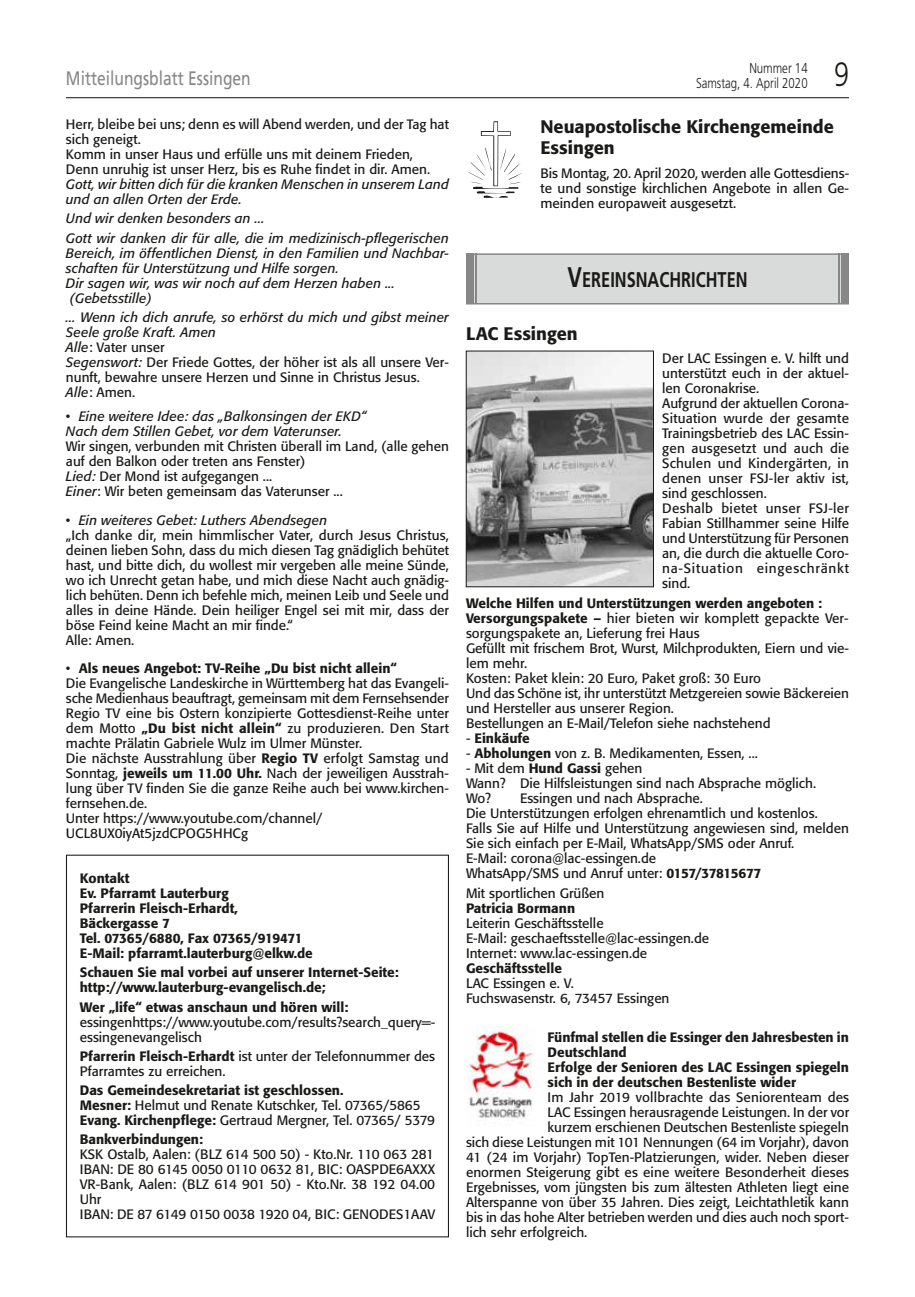
<style>
.page{position:relative;width:915px;height:1297px;background:#fff}
.page>*{position:absolute;margin:0;border:0;box-sizing:border-box;transform-origin:0 0}
.t1{font:300 33.75px "Frutiger";color:#1a1a18;scale:.8 1}
.t2{font:700 21.3px "Frutiger";color:#1a1a18;scale:.77 1}
.t3{font:19.5px "Frutiger";color:#868786;scale:.8 1}
.t4{font:500 18px/21px "Formata";color:#1a1a18}
.t5{font:300 14.25px "Frutiger";color:#1a1a18;scale:.8 1}
.t6{font:13.5px/15px "Formata";color:#1a1a18}
.t7{font:500 13.5px/15px "Formata";color:#1a1a18}
.t8{font:italic 13.5px/15px "Formata";letter-spacing:.01em;color:#1a1a18}
.s1{font-style:italic}
.s2{font-style:normal}
.s3{font-weight:500}
.s4{font-size:28.35px}
.s5{font-weight:400}
</style>
<div class="page">
<hr style="left:66px;top:97px;width:782px;height:1px;background:#1a1a18">
<div style="left:66px;top:855px;width:383px;height:382px;border:1px solid #1a1a18"></div>
<svg style="left:468px;top:121px;width:54px;height:77px"></svg>
<div style="left:467px;top:255px;width:380px;height:48px;background:#d9dada"></div>
<div style="left:466px;top:253px;width:382px;height:51px;border:2px solid #868786"></div>
<div style="left:841px;top:253px;width:7px;height:51px;background:#868786"></div>
<hr style="left:837px;top:253px;width:2px;height:51px;background:#868786">
<div style="left:466px;top:253px;width:7px;height:51px;background:#868786"></div>
<hr style="left:475px;top:253px;width:1px;height:51px;background:#868786">
<img style="left:468px;top:353px;width:183px;height:232px">
<div style="left:466px;top:351px;width:187px;height:236px;border:1px solid #1a1a18"></div>
<img style="left:467px;top:1026px;width:67px;height:92px">
<p class="t5" style="left:749px;top:60px;width:74px">Nummer 14</p>
<h3 class="t3" style="left:66px;top:66px;width:232px">Mitteilungsblatt Essingen</h3>
<p class="t5" style="left:695px;top:75px;width:141px">Samstag, 4. April 2020</p>
<h1 class="t1" style="left:833px;top:55px;width:20px">9</h1>
<p class="t6" style="left:66px;top:116px;width:384px">Herr, bleibe bei uns; denn es will Abend werden, und der Tag hat sich geneigt.<br>Komm in unser Haus und erfülle uns mit deinem Frieden, Denn unruhig ist unser Herz, bis es Ruhe findet in dir. Amen.</p>
<p class="t8" style="left:66px;top:176px;width:384px">Gott, wir bitten dich für die kranken Menschen in unserem Land und an allen Orten der Erde.</p>
<p class="t8" style="left:66px;top:209px;width:384px;line-height:19.5px">Und wir denken besonders an ...<br>Gott wir danken dir für alle, die im medizinisch-pflegerischen</p>
<p class="t8" style="left:66px;top:245px;width:384px">Bereich, im öffentlichen Dienst, in den Familien und Nachbar&shy;schaften für Unterstützung und Hilfe sorgen.<br>Dir sagen wir, was wir noch auf dem Herzen haben ... (Gebetsstille)</p>
<p class="t6" style="left:66px;top:310px;width:384px"><span class="s1">... Wenn ich dich anrufe, so erhörst du mich und gibst meiner Seele große Kraft. Amen<br>Alle</span>: Vater unser<br><span class="s1">Segenswort:</span> Der Friede Gottes, der höher ist als all unsere Ver&shy;nunft, bewahre unsere Herzen und Sinne in Christus Jesus.<br><span class="s1">Alle</span>: Amen.</p>
<p class="t8" style="left:66px;top:409px;width:302px"><span class="s2">•</span> Eine weitere Idee: das „Balkonsingen der EKD“<br>Nach dem Stillen Gebet, vor dem Vaterunser.</p>
<p class="t6" style="left:66px;top:439px;width:384px">Wir singen, verbunden mit Christen überall im Land, (alle gehen auf den Balkon oder treten ans Fenster)<br><span class="s1">Lied:</span> Der Mond ist aufgegangen ...<br><span class="s1">Einer</span>: Wir beten gemeinsam das Vaterunser ...</p>
<p class="t6" style="left:66px;top:512px;width:384px">• <span class="s1">Ein weiteres Gebet: Luthers Abendsegen<br></span>„Ich danke dir, mein himmlischer Vater, durch Jesus Christus, deinen lieben Sohn, dass du mich diesen Tag gnädiglich behütet hast, und bitte dich, du wollest mir vergeben alle meine Sünde, wo ich Unrecht getan habe, und mich diese Nacht auch gnädig&shy;lich behüten. Denn ich befehle mich, meinen Leib und Seele und alles in deine Hände. Dein heiliger Engel sei mit mir, dass der böse Feind keine Macht an mir finde.“<br>Alle: Amen.</p>
<p class="t6" style="left:66px;top:661px;width:384px">• <span class="s3">Als neues Angebot: TV-Reihe „Du bist nicht allein“<br></span>Die Evangelische Landeskirche in Württemberg hat das Evangeli&shy;sche Medienhaus beauftragt, gemeinsam mit dem Fernsehsender Regio TV eine bis Ostern konzipierte Gottesdienst-Reihe unter dem Motto <span class="s3">„Du bist nicht allein“</span> zu produzieren. Den Start machte Prälatin Gabriele Wulz im Ulmer Münster.<br>Die nächste Ausstrahlung über <span class="s3">Regio TV</span> erfolgt Samstag und Sonntag, <span class="s3">jeweils um 11.00 Uhr.</span> Nach der jeweiligen Ausstrah&shy;lung über TV finden Sie die ganze Reihe auch bei www.kirchen&shy;fernsehen.de.<br>Unter https://www.youtube.com/channel/ UCL8UX0iyAt5jzdCPOG5HHCg</p>
<p class="t7" style="left:80px;top:871px;width:234px">Kontakt<br>Ev. Pfarramt Lauterburg<br>Pfarrerin Fleisch-Erhardt,<br>Bäckergasse 7<br>Tel. 07365/6880, Fax 07365/919471<br>E-Mail: pfarramt.lauterburg@elkw.de</p>
<p class="t7" style="left:80px;top:965px;width:320px">Schauen Sie mal vorbei auf unserer Internet-Seite: http://www.lauterburg-evangelisch.de;</p>
<p class="t7" style="left:80px;top:999px;width:270px">Wer „life“ etwas anschaun und hören will:</p>
<p class="t6" style="left:80px;top:1014px;width:357px">essingenhttps://www.youtube.com/results?search_query=- essingenevangelisch</p>
<p class="t6" style="left:80px;top:1049px;width:357px"><span class="s3">Pfarrerin Fleisch-Erhardt</span> ist unter der Telefonnummer des<br>Pfarramtes zu erreichen.</p>
<p class="t6" style="left:80px;top:1083px;width:357px"><span class="s3">Das Gemeindesekretariat ist geschlossen.<br>Mesner:</span> Helmut und Renate Kutschker, Tel. 07365/5865<br><span class="s3">Evang. Kirchenpflege:</span> Gertraud Mergner, Tel. 07365/ 5379</p>
<p class="t7" style="left:80px;top:1132px;width:125px">Bankverbindungen:</p>
<p class="t6" style="left:80px;top:1147px;width:357px">KSK Ostalb, Aalen: (BLZ 614 500 50) - Kto.Nr. 110 063 281<br>IBAN: DE 80 6145 0050 0110 0632 81, BIC: OASPDE6AXXX VR-Bank, Aalen: (BLZ 614 901 50) - Kto.Nr. 38 192 04.00<br>Uhr<br>IBAN: DE 87 6149 0150 0038 1920 04, BIC: GENODES1AAV</p>
<h3 class="t4" style="left:540px;top:116px;width:295px">Neuapostolische Kirchengemeinde<br>Essingen</h3>
<p class="t6" style="left:540px;top:166px;width:310px;text-align:justify">Bis Montag, 20. April 2020, werden alle Gottesdiens&shy;te und sonstige kirchlichen Angebote in allen Ge&shy;meinden europaweit ausgesetzt.</p>
<h2 class="t2" style="left:567px;top:267px;width:235px"><span class="s4">V</span>EREINSNACHRICHTEN</h2>
<h3 class="t4" style="left:466px;top:323px;width:113px">LAC Essingen</h3>
<p class="t6" style="left:662px;top:351px;width:188px">Der LAC Essingen e. V. hilft und unterstützt euch in der aktuel&shy;len Coronakrise.<br>Aufgrund der aktuellen Corona-<br>Situation wurde der gesamte<br>Trainingsbetrieb des LAC Essin&shy;gen ausgesetzt und auch die<br>Schulen und Kindergärten, in denen unser FSJ-ler aktiv ist, sind geschlossen.<br>Deshalb bietet unser FSJ-ler<br>Fabian Stillhammer seine Hilfe und Unterstützung für Personen an, die durch die aktuelle Coro&shy;na-Situation eingeschränkt sind.</p>
<p class="t6" style="left:466px;top:596px;width:384px"><span class="s3">Welche Hilfen und Unterstützungen werden angeboten :<br>Versorgungspakete –</span> hier bieten wir komplett gepackte Ver&shy;sorgungspakete an, Lieferung frei Haus<br>Gefüllt mit frischem Brot, Wurst, Milchprodukten, Eiern und vie&shy;lem mehr.<br>Kosten: Paket klein: 20 Euro, Paket groß: 30 Euro<br>Und das Schöne ist, ihr unterstützt Metzgereien sowie Bäckereien und Hersteller aus unserer Region.<br>Bestellungen an E-Mail/Telefon siehe nachstehend</p>
<p class="t7" style="left:466px;top:731px;width:65px"><span class="s5">-</span> Einkäufe</p>
<p class="t6" style="left:466px;top:746px;width:293px">- <span class="s3">Abholungen</span> von z. B. Medikamenten, Essen, ...</p>
<p class="t6" style="left:466px;top:761px;width:351px">- Mit dem <span class="s3">Hund Gassi</span> gehen<br>Wann? Die Hilfsleistungen sind nach Absprache möglich.<br>Wo?</p>
<p class="t6" style="left:466px;top:791px;width:384px;text-indent:54px">Essingen und nach Absprache.<br>Die Unterstützungen erfolgen ehrenamtlich und kostenlos.<br>Falls Sie auf Hilfe und Unterstützung angewiesen sind, melden Sie sich einfach per E-Mail, WhatsApp/SMS oder Anruf.<br>E-Mail: corona@lac-essingen.de<br>WhatsApp/SMS und Anruf unter: <span class="s3">0157/37815677</span></p>
<p class="t6" style="left:466px;top:885px;width:140px">Mit sportlichen Grüßen</p>
<p class="t7" style="left:466px;top:900px;width:111px">Patricia Bormann</p>
<p class="t6" style="left:466px;top:915px;width:244px">Leiterin Geschäftsstelle<br>E-Mail: geschaeftsstelle@lac-essingen.de<br>Internet: www.lac-essingen.de</p>
<p class="t7" style="left:466px;top:960px;width:97px">Geschäftsstelle</p>
<p class="t6" style="left:466px;top:975px;width:205px">LAC Essingen e. V.<br>Fuchswasenstr. 6, 73457 Essingen</p>
<p class="t7" style="left:547px;top:1030px;width:303px">Fünfmal stellen die Essinger den Jahresbesten in Deutschland<br>Erfolge der Senioren des LAC Essingen spiegeln sich in der deutschen Bestenliste wider</p>
<p class="t6" style="left:547px;top:1090px;width:303px">Im Jahr 2019 vollbrachte das Seniorenteam des</p>
<p class="t6" style="left:547px;top:1105px;width:303px">LAC Essingen herausragende Leistungen. In der vor</p>
<p class="t6" style="left:547px;top:1120px;width:303px">kurzem erschienen Deutschen Bestenliste spiegeln</p>
<p class="t6" style="left:466px;top:1135px;width:384px">sich diese Leistungen mit 101 Nennungen (64 im Vorjahr), davon</p>
<p class="t6" style="left:466px;top:1150px;width:384px">41 (24 im Vorjahr) TopTen-Platzierungen, wider. Neben dieser</p>
<p class="t6" style="left:466px;top:1165px;width:384px">enormen Steigerung gibt es eine weitere Besonderheit dieses</p>
<p class="t6" style="left:466px;top:1180px;width:384px">Ergebnisses, vom jüngsten bis zum ältesten Athleten liegt eine</p>
<p class="t6" style="left:466px;top:1195px;width:384px">Alterspanne von über 35 Jahren. Dies zeigt, Leichtathletik kann</p>
<p class="t6" style="left:466px;top:1210px;width:384px">bis in das hohe Alter betrieben werden und dies auch noch sport-</p>
<p class="t6" style="left:466px;top:1225px;width:123px">lich sehr erfolgreich.</p>
</div>
